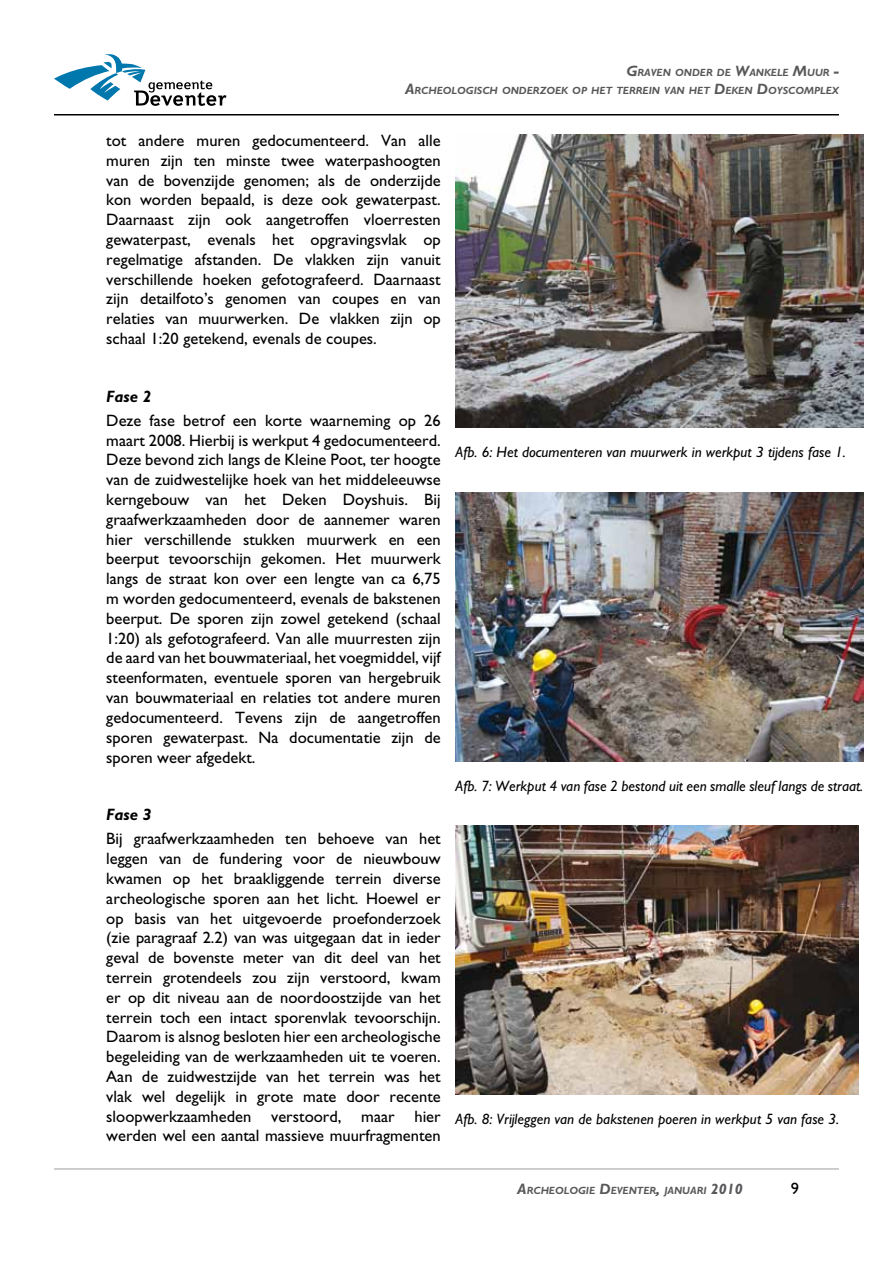
<style>
.page{position:relative;width:893px;height:1263px;background:#fff}
.page>*{position:absolute;margin:0;border:0;box-sizing:border-box;transform-origin:0 0}
.t1{font:16.5px/19.8px "Gill Sans";color:#000;text-align:justify}
.t2{font:italic 700 16.5px "Gill Sans";color:#000}
.t3{font:italic 15px "Gill Sans";color:#000}
.t4{font:italic 700 10.5px/18px "Gill Sans";color:#58585a;text-align:right}
.s1{font-size:15px}
</style>
<div class="page">
<hr style="left:54px;top:114px;width:785px;height:1px;background:#000">
<hr style="left:54px;top:1168px;width:785px;height:1px;background:#9c9e9f">
<svg style="left:54px;top:54px;width:172px;height:52px"></svg>
<img style="left:456px;top:135px;width:407px;height:293px">
<img style="left:456px;top:492px;width:407px;height:269px">
<img style="left:456px;top:826px;width:402px;height:269px">
<p class="t4" style="left:405px;top:64px;width:435px"><span class="s1">G</span>RAVEN ONDER DE <span class="s1">W</span>ANKELE <span class="s1">M</span>UUR <span class="s1">-<br>A</span>RCHEOLOGISCH ONDERZOEK OP HET TERREIN VAN HET <span class="s1">D</span>EKEN <span class="s1">D</span>OYSCOMPLEX</p>
<p class="t1" style="left:106px;top:131px;width:336px">tot andere muren gedocumenteerd. Van alle muren zijn ten minste twee waterpashoogten van de bovenzijde genomen; als de onderzijde kon worden bepaald, is deze ook gewaterpast.<br>Daarnaast zijn ook aangetroffen vloerresten gewaterpast, evenals het opgravingsvlak op regelmatige afstanden. De vlakken zijn vanuit verschillende hoeken gefotografeerd. Daarnaast zijn detailfoto’s genomen van coupes en van relaties van muurwerken. De vlakken zijn op schaal 1:20 getekend, evenals de coupes.</p>
<p class="t2" style="left:106px;top:386px;width:47px">Fase 2</p>
<p class="t1" style="left:106px;top:410px;width:336px">Deze fase betrof een korte waarneming op 26 maart 2008. Hierbij is werkput 4 gedocumenteerd.<br>Deze bevond zich langs de Kleine Poot, ter hoogte van de zuidwestelijke hoek van het middeleeuwse kerngebouw van het Deken Doyshuis. Bij graafwerkzaamheden door de aannemer waren hier verschillende stukken muurwerk en een beerput tevoorschijn gekomen. Het muurwerk langs de straat kon over een lengte van ca 6,75 m worden gedocumenteerd, evenals de bakstenen beerput. De sporen zijn zowel getekend (schaal 1:20) als gefotografeerd. Van alle muurresten zijn de aard van het bouwmateriaal, het voegmiddel, vijf steenformaten, eventuele sporen van hergebruik van bouwmateriaal en relaties tot andere muren gedocumenteerd. Tevens zijn de aangetroffen sporen gewaterpast. Na documentatie zijn de sporen weer afgedekt.</p>
<p class="t2" style="left:106px;top:805px;width:47px">Fase 3</p>
<p class="t1" style="left:106px;top:829px;width:336px">Bij graafwerkzaamheden ten behoeve van het leggen van de fundering voor de nieuwbouw kwamen op het braakliggende terrein diverse archeologische sporen aan het licht. Hoewel er op basis van het uitgevoerde proefonderzoek (zie paragraaf 2.2) van was uitgegaan dat in ieder geval de bovenste meter van dit deel van het terrein grotendeels zou zijn verstoord, kwam er op dit niveau aan de noordoostzijde van het terrein toch een intact sporenvlak tevoorschijn.<br>Daarom is alsnog besloten hier een archeologische begeleiding van de werkzaamheden uit te voeren.<br>Aan de zuidwestzijde van het terrein was het vlak wel degelijk in grote mate door recente sloopwerkzaamheden verstoord, maar hier werden wel een aantal massieve muurfragmenten</p>
<p class="t3" style="left:456px;top:443px;width:392px">Afb. 6: Het documenteren van muurwerk in werkput 3 tijdens fase 1.</p>
<p class="t3" style="left:456px;top:777px;width:409px">Afb. 7: Werkput 4 van fase 2 bestond uit een smalle sleuf langs de straat.</p>
<p class="t3" style="left:456px;top:1111px;width:385px">Afb. 8: Vrijleggen van de bakstenen poeren in werkput 5 van fase 3.</p>
<p class="t4" style="left:517px;top:1182px;width:227px"><span class="s1">A</span>RCHEOLOGIE <span class="s1">D</span>EVENTER<span class="s1">,</span> JANUARI <span class="s1">2010</span></p>
<p class="t1" style="left:791px;top:1179px;width:10px">9</p>
</div>
